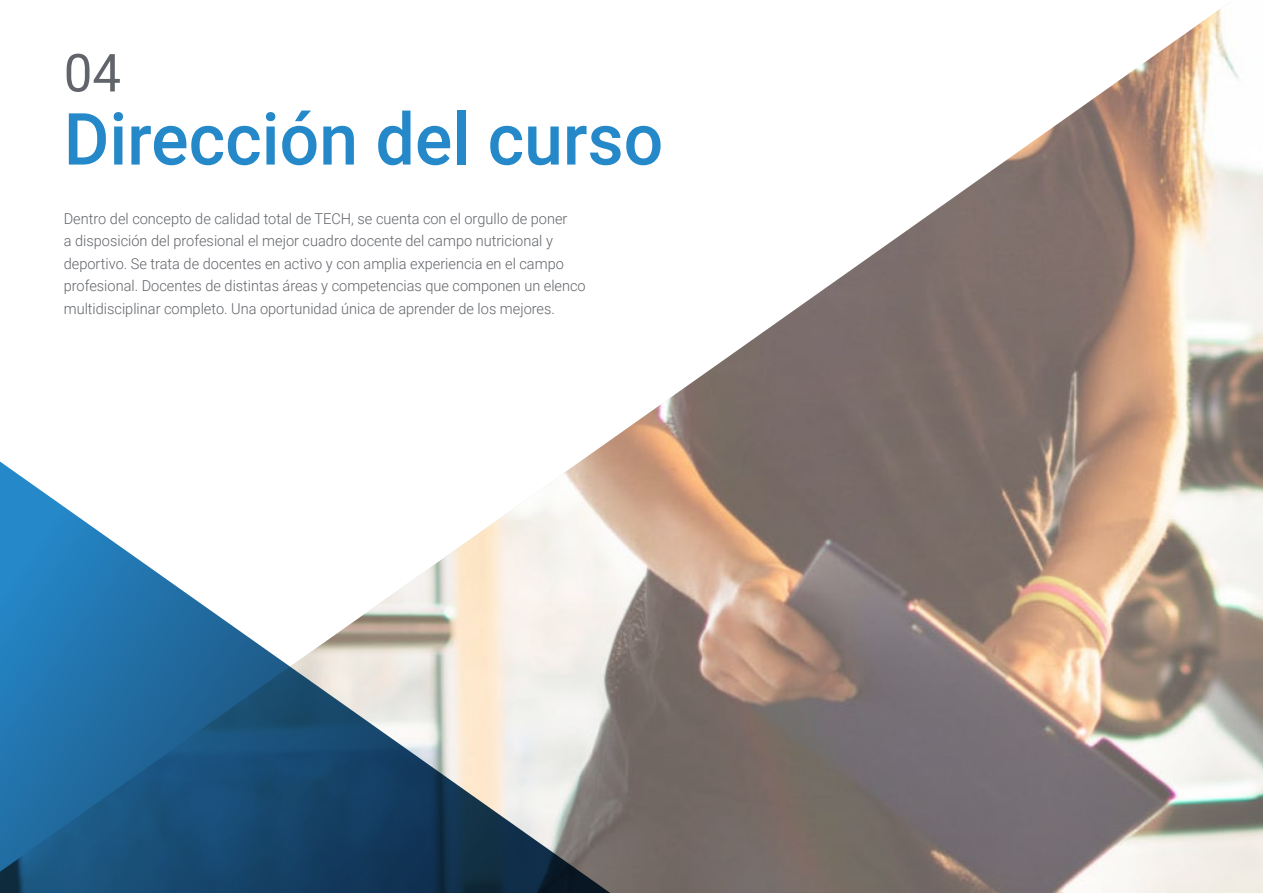
<style>
.page{position:relative;width:1263px;height:893px;background:#fff}
.page>*{position:absolute;margin:0;border:0;box-sizing:border-box;transform-origin:0 0}
.t1{font:500 72px "Roboto";color:#2488c9}
.t2{font:52.5px "Roboto";color:#61646a}
.t3{font:300 15px/22.5px "Roboto";color:#61646a}
</style>
<div class="page">
<img style="left:602px;top:7px;width:661px;height:886px">
<svg style="left:0;top:446px;width:640px;height:447px"></svg>
<h2 class="t2" style="left:64px;top:36px;width:59px">04</h2>
<h1 class="t1" style="left:64px;top:89px;width:601px">Dirección del curso</h1>
<p class="t3" style="left:64px;top:207px;width:523px">Dentro del concepto de calidad total de TECH, se cuenta con el orgullo de poner<br>a disposición del profesional el mejor cuadro docente del campo nutricional y deportivo. Se trata de docentes en activo y con amplia experiencia en el campo profesional. Docentes de distintas áreas y competencias que componen un elenco multidisciplinar completo. Una oportunidad única de aprender de los mejores.</p>
</div>
